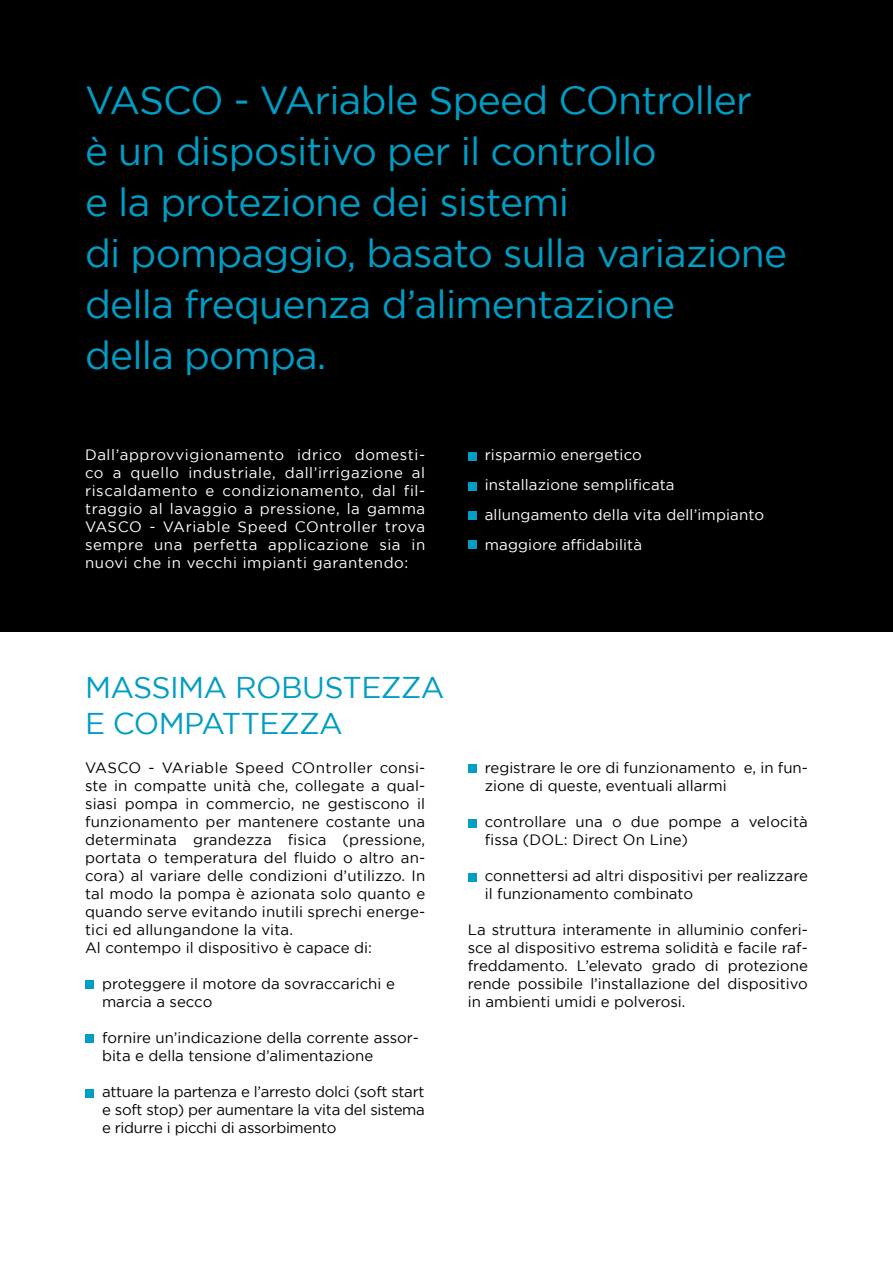
<style>
.page{position:relative;width:893px;height:1263px;background:#fff}
.page>*{position:absolute;margin:0;border:0;box-sizing:border-box;transform-origin:0 0}
.t1{font:39px/51px "Gotham";letter-spacing:-.02em;color:#009dc5}
.t2{font:30px/36px "Gotham";letter-spacing:-.02em;color:#009dc5}
.t3{font:15px/18px "Gotham";color:#000}
.t4{font:15px/18px "Gotham";letter-spacing:.01em;color:#fff}
</style>
<div class="page">
<div style="left:0;top:0;width:893px;height:631px;background:#000"></div>
<div style="left:468px;top:453px;width:8px;height:8px;background:#009dc5"></div>
<div style="left:468px;top:482px;width:8px;height:8px;background:#009dc5"></div>
<div style="left:468px;top:511px;width:8px;height:9px;background:#009dc5"></div>
<div style="left:468px;top:540px;width:8px;height:9px;background:#009dc5"></div>
<div style="left:85px;top:980px;width:9px;height:8px;background:#009dc5"></div>
<div style="left:85px;top:1034px;width:9px;height:9px;background:#009dc5"></div>
<div style="left:85px;top:1089px;width:9px;height:8px;background:#009dc5"></div>
<div style="left:468px;top:764px;width:8px;height:9px;background:#009dc5"></div>
<div style="left:468px;top:819px;width:8px;height:8px;background:#009dc5"></div>
<div style="left:468px;top:874px;width:8px;height:8px;background:#009dc5"></div>
<h1 class="t1" style="left:85px;top:74px;width:704px">VASCO - VAriable Speed COntroller<br>è un dispositivo per il controllo<br>e la protezione dei sistemi<br>di pompaggio, basato sulla variazione della frequenza d’alimentazione<br>della pompa.</h1>
<p class="t4" style="left:85px;top:446px;width:342px;text-align:justify">Dall’approvvigionamento idrico domesti&shy;co a quello industriale, dall’irrigazione al riscaldamento e condizionamento, dal fil&shy;traggio al lavaggio a pressione, la gamma VASCO - VAriable Speed COntroller trova sempre una perfetta applicazione sia in nuovi che in vecchi impianti garantendo:</p>
<p class="t4" style="left:485px;top:440px;width:281px;line-height:30px">risparmio energetico<br>installazione semplificata allungamento della vita dell’impianto maggiore affidabilità</p>
<h2 class="t2" style="left:85px;top:669px;width:361px">MASSIMA ROBUSTEZZA<br>E COMPATTEZZA</h2>
<p class="t3" style="left:85px;top:759px;width:342px">VASCO - VAriable Speed COntroller consi&shy;ste in compatte unità che, collegate a qual&shy;siasi pompa in commercio, ne gestiscono il funzionamento per mantenere costante una determinata grandezza fisica (pressione, portata o temperatura del fluido o altro an&shy;cora) al variare delle condizioni d’utilizzo. In tal modo la pompa è azionata solo quanto e quando serve evitando inutili sprechi energe&shy;tici ed allungandone la vita.<br>Al contempo il dispositivo è capace di:</p>
<p class="t3" style="left:102px;top:975px;width:294px">proteggere il motore da sovraccarichi e marcia a secco</p>
<p class="t3" style="left:102px;top:1029px;width:318px">fornire un’indicazione della corrente assor&shy;bita e della tensione d’alimentazione</p>
<p class="t3" style="left:102px;top:1083px;width:324px;text-align:justify">attuare la partenza e l’arresto dolci (soft start e soft stop) per aumentare la vita del sistema e ridurre i picchi di assorbimento</p>
<p class="t3" style="left:485px;top:759px;width:325px">registrare le ore di funzionamento e, in fun&shy;zione di queste, eventuali allarmi</p>
<p class="t3" style="left:485px;top:813px;width:325px">controllare una o due pompe a velocità fissa (DOL: Direct On Line)</p>
<p class="t3" style="left:485px;top:867px;width:325px">connettersi ad altri dispositivi per realizzare il funzionamento combinato</p>
<p class="t3" style="left:468px;top:921px;width:342px;text-align:justify">La struttura interamente in alluminio conferi&shy;sce al dispositivo estrema solidità e facile raf&shy;freddamento. L’elevato grado di protezione rende possibile l’installazione del dispositivo in ambienti umidi e polverosi.</p>
</div>
